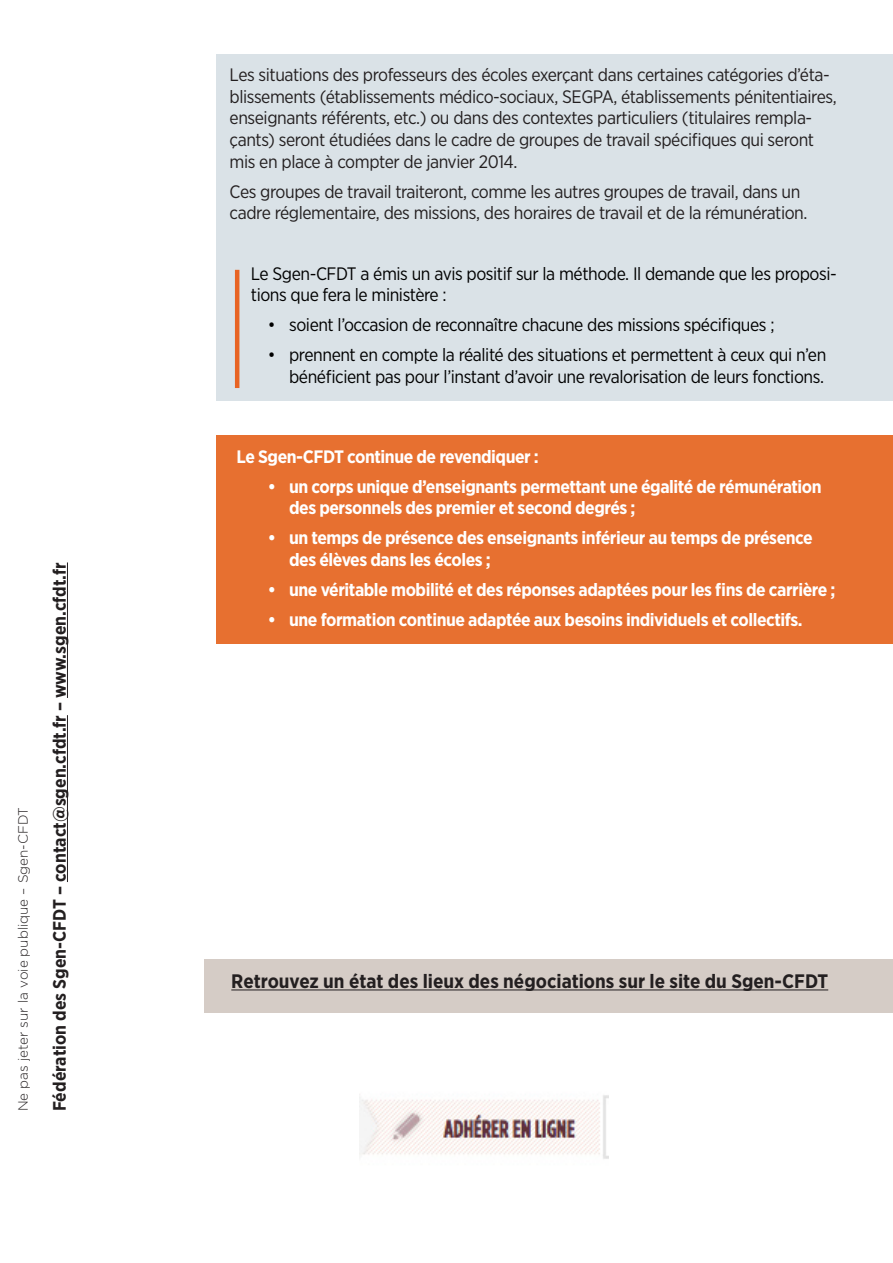
<style>
.page{position:relative;width:893px;height:1263px;background:#fff}
.page>*{position:absolute;margin:0;border:0;box-sizing:border-box;transform-origin:0 0}
.t1{font:700 19.5px "Gotham Narrow";color:#231f20}
.t2{font:18px/21.6px "Gotham Narrow";letter-spacing:-.025em;color:#231f20}
.t3{font:700 18px/21.6px "Gotham Narrow";letter-spacing:-.025em;color:#fff}
.t4{font:18px/21.6px "Gotham Narrow";letter-spacing:-.025em;color:#000}
.t5{font:700 18px "Gotham Narrow";color:#231f20}
.t6{font:300 13.5px "Gotham";color:#231f20}
</style>
<div class="page">
<div style="left:217px;top:54px;width:676px;height:347px;background:#dae2e7"></div>
<hr style="left:67px;top:715px;width:1px;height:167px;background:#231f20">
<hr style="left:67px;top:562px;width:1px;height:136px;background:#231f20">
<div style="left:217px;top:435px;width:676px;height:209px;background:#e77030"></div>
<hr style="left:235px;top:270px;width:4px;height:118px;background:#e86424">
<div style="left:205px;top:960px;width:688px;height:53px;background:#d5ccc6"></div>
<hr style="left:231px;top:989px;width:597px;height:1px;background:#231f20">
<img style="left:359px;top:1094px;width:249px;height:65px">
<p class="t6" style="left:14px;top:1111px;width:306px;rotate:-90deg">Ne pas jeter sur la voie publique – Sgen-CFDT</p>
<p class="t5" style="left:48px;top:1111px;width:550px;rotate:-90deg">Fédération des Sgen-CFDT – contact@sgen.cfdt.fr – www.sgen.cfdt.fr</p>
<p class="t2" style="left:230px;top:64px;width:609px">Les situations des professeurs des écoles exerçant dans certaines catégories d’éta&shy;blissements (établissements médico-sociaux, SEGPA, établissements pénitentiaires, enseignants référents, etc.) ou dans des contextes particuliers (titulaires rempla&shy;çants) seront étudiées dans le cadre de groupes de travail spécifiques qui seront mis en place à compter de janvier 2014.</p>
<p class="t2" style="left:230px;top:180px;width:579px">Ces groupes de travail traiteront, comme les autres groupes de travail, dans un cadre réglementaire, des missions, des horaires de travail et de la rémunération.</p>
<p class="t4" style="left:251px;top:262px;width:587px">Le Sgen-CFDT a émis un avis positif sur la méthode. Il demande que les proposi&shy;tions que fera le ministère :</p>
<p class="t4" style="left:268px;top:314px;width:508px">• soient l’occasion de reconnaître chacune des missions spécifiques ;</p>
<p class="t4" style="left:268px;top:344px;width:560px;text-align:right">• prennent en compte la réalité des situations et permettent à ceux qui n’en bénéficient pas pour l’instant d’avoir une revalorisation de leurs fonctions.</p>
<p class="t3" style="left:237px;top:445px;width:304px">Le Sgen-CFDT continue de revendiquer :</p>
<p class="t3" style="left:289px;top:475px;width:534px;text-indent:-21px">• un corps unique d’enseignants permettant une égalité de rémunération des personnels des premier et second degrés ;</p>
<p class="t3" style="left:289px;top:527px;width:525px;text-indent:-21px">• un temps de présence des enseignants inférieur au temps de présence des élèves dans les écoles ;</p>
<p class="t3" style="left:268px;top:579px;width:569px">• une véritable mobilité et des réponses adaptées pour les fins de carrière ;</p>
<p class="t3" style="left:268px;top:609px;width:536px">• une formation continue adaptée aux besoins individuels et collectifs.</p>
<p class="t1" style="left:231px;top:969px;width:598px">Retrouvez un état des lieux des négociations sur le site du Sgen-CFDT</p>
</div>
